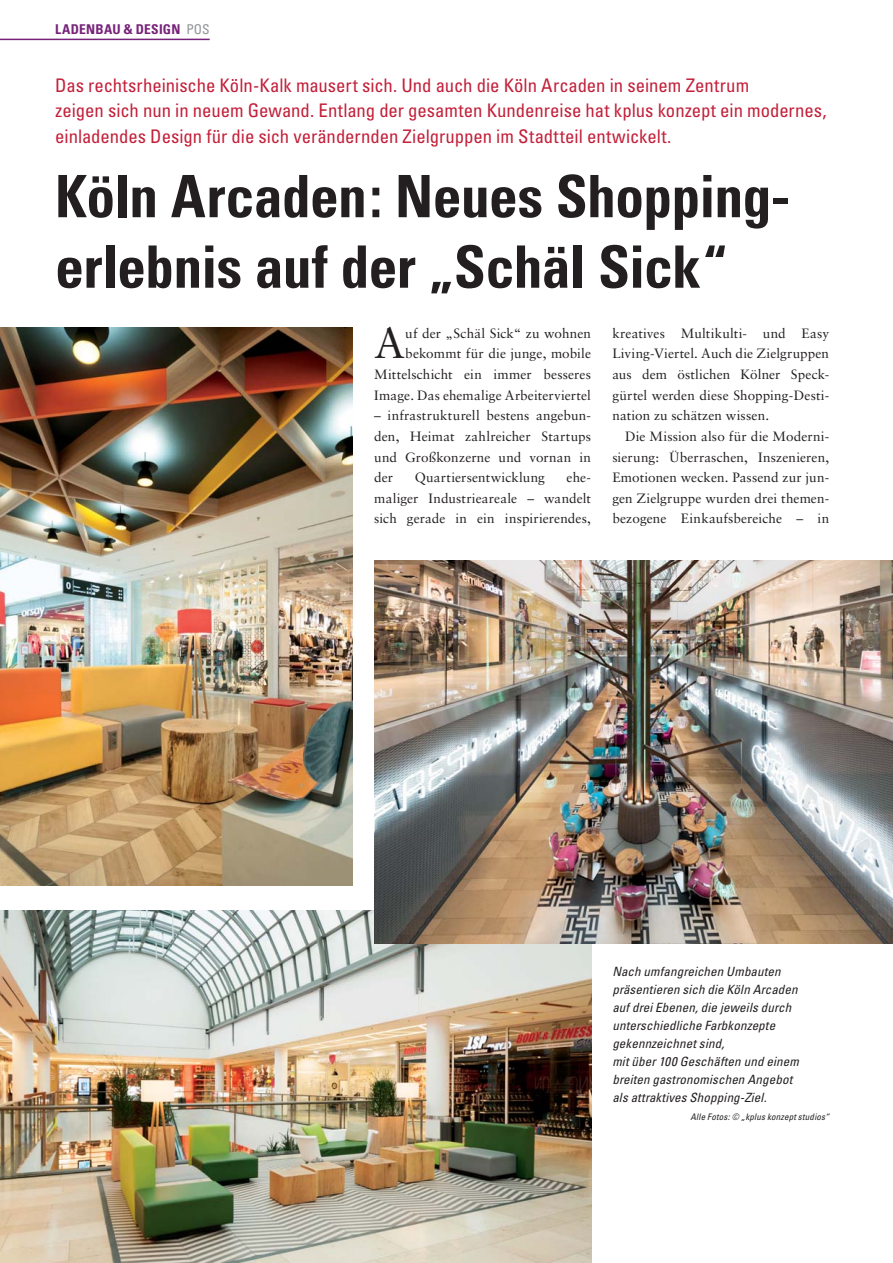
<style>
.page{position:relative;width:893px;height:1263px;background:#fff}
.page>*{position:absolute;margin:0;border:0;box-sizing:border-box;transform-origin:0 0}
.t1{font:700 condensed 58.5px/70.5px "Univers";letter-spacing:-.01em;color:#231f20}
.t2{font:43.05px "Sabon LT Std";color:#231f20}
.t3{font:condensed 18.75px/25.5px "Univers";color:#c3203a}
.t4{font:13.5px/20.7px "Sabon LT Std";letter-spacing:.01em;color:#231f20;text-align:justify}
.t5{font:700 condensed 13.5px "Univers";letter-spacing:.015em;color:#772379}
.t6{font:italic condensed 12.75px/18px "Univers";letter-spacing:.01em;color:#231f20}
.t7{font:italic condensed 9px "Univers";letter-spacing:.02em;color:#231f20}
.s1{font-weight:400;color:#939598}
.s2{font-weight:300}
</style>
<div class="page">
<hr style="left:0;top:39px;width:210px;height:1px;background:#772379">
<img style="left:0;top:327px;width:353px;height:559px">
<img style="left:0;top:910px;width:591px;height:353px">
<img style="left:374px;top:561px;width:519px;height:383px">
<p class="t5" style="left:55px;top:25px;width:156px">LADENBAU &amp; DESIGN <span class="s1">POS</span></p>
<p class="t3" style="left:55px;top:74px;width:773px">Das rechtsrheinische Köln-Kalk mausert sich. Und auch die Köln Arcaden in seinem Zentrum<br>zeigen sich nun in neuem Gewand. Entlang der gesamten Kundenreise hat kplus konzept ein modernes, einladendes Design für die sich verändernden Zielgruppen im Stadtteil entwickelt.</p>
<h1 class="t1" style="left:55px;top:167px;width:737px">Köln Arcaden: Neues Shopping&shy;erlebnis auf der „Schäl Sick“</h1>
<h2 class="t2" style="left:374px;top:323px;width:33px">A</h2>
<p class="t4" style="left:374px;top:323px;width:218px;text-align:right">uf der „Schäl Sick“ zu wohnen bekommt für die junge, mobile<br>Mittelschicht ein immer besseres<br>Image. Das ehemalige Arbeiterviertel</p>
<p class="t4" style="left:374px;top:406px;width:218px">– infrastrukturell bestens angebun&shy;den, Heimat zahlreicher Startups und Großkonzerne und vornan in der</p>
<p class="t4" style="left:374px;top:468px;width:218px;text-indent:192px">ehe&shy;maliger Industrieareale – wandelt sich gerade in ein inspirierendes,</p>
<p class="t4" style="left:415px;top:468px;width:132px">Quartiersentwicklung</p>
<p class="t4" style="left:612px;top:323px;width:218px">kreatives Multikulti- und Easy Living-Viertel. Auch die Zielgruppen aus dem östlichen Kölner Speck&shy;gürtel werden diese Shopping-Desti&shy;nation zu schätzen wissen.</p>
<p class="t4" style="left:612px;top:427px;width:218px;text-indent:13px">Die Mission also für die Moderni&shy;sierung: Überraschen, Inszenieren, Emotionen wecken. Passend zur jun&shy;gen Zielgruppe wurden drei themen&shy;bezogene Einkaufsbereiche – in</p>
<p class="t6" style="left:612px;top:963px;width:188px">Nach umfangreichen Umbauten präsentieren sich die Köln Arcaden auf drei Ebenen, die jeweils durch unterschiedliche Farbkonzepte gekennzeichnet sind,<br>mit über 100 Geschäften und einem breiten gastronomischen Angebot als attraktives Shopping-Ziel.</p>
<p class="t7" style="left:691px;top:1113px;width:140px">Alle Fotos: <span class="s2">©</span> „kplus konzept studios“</p>
</div>
